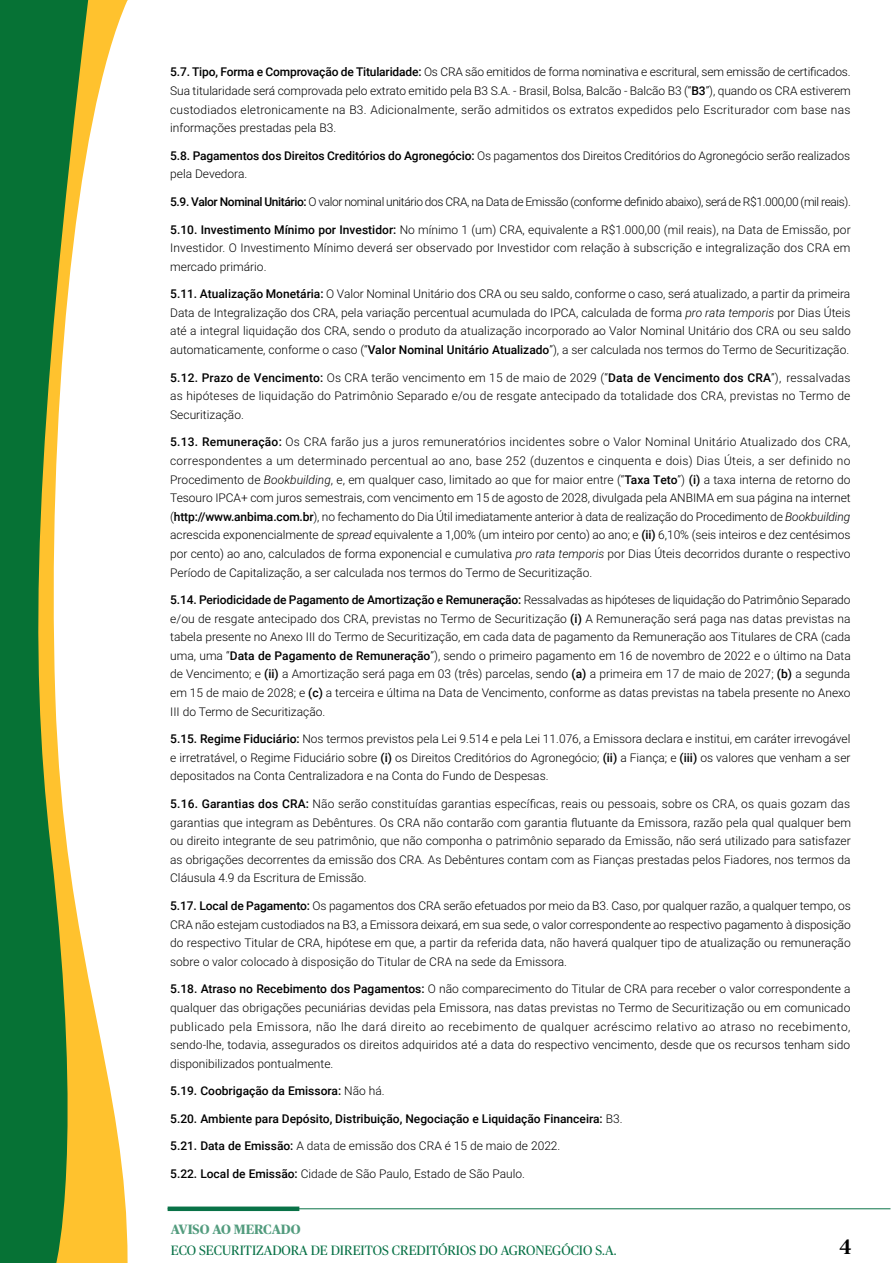
<style>
.page{position:relative;width:893px;height:1263px;background:#fff}
.page>*{position:absolute;margin:0;border:0;box-sizing:border-box;transform-origin:0 0}
.t1{font:500 21px "Publico";color:#000}
.t2{font:13.5px "Publico";color:#097247}
.t3{font:700 13.5px "Publico";color:#539c7e}
.t4{font:300 12px/18.6px "Roboto";color:#000;text-align:justify}
.t5{font:300 12px "Roboto";letter-spacing:-.03em;color:#000}
.t6{font:500 12px "Roboto";color:#000}
.s1{font-weight:500}
.s2{font-style:italic}
.s3{font-weight:300}
</style>
<div class="page">
<hr style="left:168px;top:1208px;width:722px;height:1px;background:#097247">
<div style="left:168px;top:1206px;width:131px;height:5px;background:#097247"></div>
<div style="left:0;top:0;width:28px;height:1263px;background:#067235"></div>
<svg style="left:28px;top:0;width:100px;height:1263px"></svg>
<p class="t4" style="left:170px;top:62px;width:682px"><span class="s1">5.7. Tipo, Forma e Comprovação de Titularidade:</span> Os CRA são emitidos de forma nominativa e escritural, sem emissão de certificados.<br>Sua titularidade será comprovada pelo extrato emitido pela B3 S.A. - Brasil, Bolsa, Balcão - Balcão B3 (“<span class="s1">B3</span>”), quando os CRA estiverem custodiados eletronicamente na B3. Adicionalmente, serão admitidos os extratos expedidos pelo Escriturador com base nas informações prestadas pela B3.</p>
<p class="t4" style="left:170px;top:146px;width:681px"><span class="s1">5.8. Pagamentos dos Direitos Creditórios do Agronegócio:</span> Os pagamentos dos Direitos Creditórios do Agronegócio serão realizados pela Devedora.</p>
<p class="t5" style="left:170px;top:193px;width:682px"><span class="s1">5.9. Valor Nominal Unitário:</span> O valor nominal unitário dos CRA, na Data de Emissão (conforme definido abaixo), será de R$1.000,00 (mil reais).</p>
<p class="t4" style="left:170px;top:219px;width:682px"><span class="s1">5.10. Investimento Mínimo por Investidor:</span> No mínimo 1 (um) CRA, equivalente a R$1.000,00 (mil reais), na Data de Emissão, por Investidor. O Investimento Mínimo deverá ser observado por Investidor com relação à subscrição e integralização dos CRA em mercado primário.</p>
<p class="t4" style="left:170px;top:284px;width:682px"><span class="s1">5.11. Atualização Monetária:</span> O Valor Nominal Unitário dos CRA ou seu saldo, conforme o caso, será atualizado, a partir da primeira Data de Integralização dos CRA, pela variação percentual acumulada do IPCA, calculada de forma <span class="s2">pro rata temporis</span> por Dias Úteis até a integral liquidação dos CRA, sendo o produto da atualização incorporado ao Valor Nominal Unitário dos CRA ou seu saldo automaticamente, conforme o caso (“<span class="s1">Valor Nominal Unitário Atualizado</span>”), a ser calculada nos termos do Termo de Securitização.</p>
<p class="t4" style="left:170px;top:368px;width:682px"><span class="s1">5.12. Prazo de Vencimento:</span> Os CRA terão vencimento em 15 de maio de 2029 (“<span class="s1">Data de Vencimento dos CRA</span>”), ressalvadas as hipóteses de liquidação do Patrimônio Separado e/ou de resgate antecipado da totalidade dos CRA, previstas no Termo de Securitização.</p>
<p class="t4" style="left:170px;top:432px;width:682px"><span class="s1">5.13. Remuneração:</span> Os CRA farão jus a juros remuneratórios incidentes sobre o Valor Nominal Unitário Atualizado dos CRA, correspondentes a um determinado percentual ao ano, base 252 (duzentos e cinquenta e dois) Dias Úteis, a ser definido no Procedimento de <span class="s2">Bookbuilding</span>, e, em qualquer caso, limitado ao que for maior entre (“<span class="s1">Taxa Teto</span>”) <span class="s1">(i)</span> a taxa interna de retorno do Tesouro IPCA+ com juros semestrais, com vencimento em 15 de agosto de 2028, divulgada pela ANBIMA em sua página na internet (<span class="s1">http://www.anbima.com.br</span>), no fechamento do Dia Útil imediatamente anterior à data de realização do Procedimento de <span class="s2">Bookbuilding </span>acrescida exponencialmente de <span class="s2">spread</span> equivalente a 1,00% (um inteiro por cento) ao ano; e <span class="s1">(ii)</span> 6,10% (seis inteiros e dez centésimos por cento) ao ano, calculados de forma exponencial e cumulativa <span class="s2">pro rata temporis</span> por Dias Úteis decorridos durante o respectivo Período de Capitalização, a ser calculada nos termos do Termo de Securitização.</p>
<p class="t4" style="left:170px;top:590px;width:682px"><span class="s1">5.14. Periodicidade de Pagamento de Amortização e Remuneração:</span> Ressalvadas as hipóteses de liquidação do Patrimônio Separado e/ou de resgate antecipado dos CRA, previstas no Termo de Securitização <span class="s1">(i)</span> A Remuneração será paga nas datas previstas na tabela presente no Anexo III do Termo de Securitização, em cada data de pagamento da Remuneração aos Titulares de CRA (cada uma, uma “<span class="s1">Data de Pagamento de Remuneração</span>”), sendo o primeiro pagamento em 16 de novembro de 2022 e o último na Data de Vencimento; e <span class="s1">(ii)</span> a Amortização será paga em 03 (três) parcelas, sendo <span class="s1">(a)</span> a primeira em 17 de maio de 2027; <span class="s1">(b)</span> a segunda em 15 de maio de 2028; e <span class="s1">(c)</span> a terceira e última na Data de Vencimento, conforme as datas previstas na tabela presente no Anexo III do Termo de Securitização.</p>
<p class="t4" style="left:170px;top:729px;width:682px"><span class="s1">5.15. Regime Fiduciário:</span> Nos termos previstos pela Lei 9.514 e pela Lei 11.076, a Emissora declara e institui, em caráter irrevogável e irretratável, o Regime Fiduciário sobre <span class="s1">(i)</span> os Direitos Creditórios do Agronegócio; <span class="s1">(ii)</span> a Fiança; e <span class="s1">(iii)</span> os valores que venham a ser depositados na Conta Centralizadora e na Conta do Fundo de Despesas.</p>
<p class="t4" style="left:170px;top:794px;width:682px"><span class="s1">5.16. Garantias dos CRA:</span> Não serão constituídas garantias específicas, reais ou pessoais, sobre os CRA, os quais gozam das garantias que integram as Debêntures. Os CRA não contarão com garantia flutuante da Emissora, razão pela qual qualquer bem ou direito integrante de seu patrimônio, que não componha o patrimônio separado da Emissão, não será utilizado para satisfazer as obrigações decorrentes da emissão dos CRA. As Debêntures contam com as Fianças prestadas pelos Fiadores, nos termos da Cláusula 4.9 da Escritura de Emissão.</p>
<p class="t4" style="left:170px;top:896px;width:682px"><span class="s1">5.17. Local de Pagamento:</span> Os pagamentos dos CRA serão efetuados por meio da B3. Caso, por qualquer razão, a qualquer tempo, os CRA não estejam custodiados na B3, a Emissora deixará, em sua sede, o valor correspondente ao respectivo pagamento à disposição do respectivo Titular de CRA, hipótese em que, a partir da referida data, não haverá qualquer tipo de atualização ou remuneração sobre o valor colocado à disposição do Titular de CRA na sede da Emissora.</p>
<p class="t4" style="left:170px;top:979px;width:682px"><span class="s1">5.18. Atraso no Recebimento dos Pagamentos:</span> O não comparecimento do Titular de CRA para receber o valor correspondente a qualquer das obrigações pecuniárias devidas pela Emissora, nas datas previstas no Termo de Securitização ou em comunicado publicado pela Emissora, não lhe dará direito ao recebimento de qualquer acréscimo relativo ao atraso no recebimento, sendo-lhe, todavia, assegurados os direitos adquiridos até a data do respectivo vencimento, desde que os recursos tenham sido disponibilizados pontualmente.</p>
<p class="t6" style="left:170px;top:1082px;width:216px">5.19. Coobrigação da Emissora: <span class="s3">Não há.</span></p>
<p class="t6" style="left:170px;top:1110px;width:454px">5.20. Ambiente para Depósito, Distribuição, Negociação e Liquidação Financeira: <span class="s3">B3.</span></p>
<p class="t4" style="left:170px;top:1136px;width:392px"><span class="s1">5.21. Data de Emissão:</span> A data de emissão dos CRA é 15 de maio de 2022.</p>
<p class="t4" style="left:170px;top:1164px;width:356px"><span class="s1">5.22. Local de Emissão:</span> Cidade de São Paulo, Estado de São Paulo.</p>
<p class="t3" style="left:171px;top:1222px;width:131px">AVISO AO MERCADO</p>
<p class="t2" style="left:171px;top:1243px;width:447px">ECO SECURITIZADORA DE DIREITOS CREDITÓRIOS DO AGRONEGÓCIO S.A.</p>
<h1 class="t1" style="left:839px;top:1235px;width:13px">4</h1>
</div>
